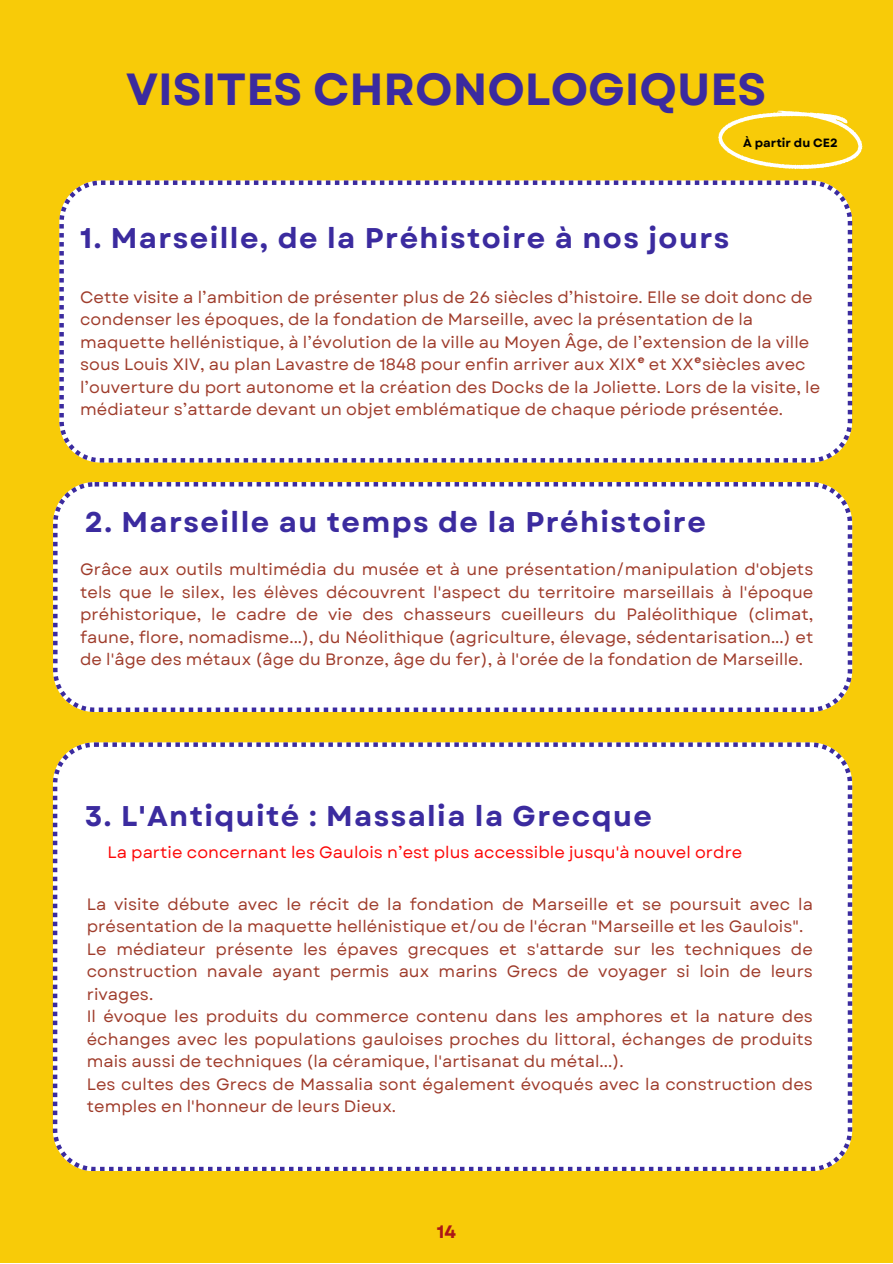
<style>
.page{position:relative;width:893px;height:1264px;background:#fff}
.page>*{position:absolute;margin:0;border:0;box-sizing:border-box;transform-origin:0 0}
.t1{font:700 45px "Garet";color:#3b2b9f}
.t2{font:700 28.5px "Garet";letter-spacing:.05em;color:#3b2b9f}
.t3{font:700 18px "Garet";color:#ab1717}
.t4{font:16.5px/22.5px "Garet";letter-spacing:.005em;color:#9f3c2b}
.t5{font:16.5px "Garet";letter-spacing:.005em;color:#fd0707}
.t6{font:700 12px "Garet";color:#000}
.t7{font:700 10.5px "Garet";color:#9f3c2b}
</style>
<div class="page">
<div style="left:0;top:0;width:892px;height:1262px;background:#f8cb08"></div>
<div style="left:53px;top:742px;width:799px;height:428px;background:#fff"></div>
<div style="left:59px;top:180px;width:793px;height:282px;background:#fff"></div>
<svg style="left:718px;top:111px;width:144px;height:58px"></svg>
<div style="left:53px;top:482px;width:799px;height:230px;background:#fff"></div>
<p class="t1" style="left:126px;top:57px;width:641px">VISITES CHRONOLOGIQUES</p>
<p class="t6" style="left:743px;top:134px;width:96px">À partir du CE2</p>
<p class="t2" style="left:80px;top:217px;width:650px">1. Marseille, de la Préhistoire à nos jours</p>
<p class="t4" style="left:80px;top:286px;width:741px">Cette visite a l’ambition de présenter plus de 26 siècles d’histoire. Elle se doit donc de condenser les époques, de la fondation de Marseille, avec la présentation de la maquette hellénistique, à l’évolution de la ville au Moyen Âge, de l’extension de la ville sous Louis XIV, au plan Lavastre de 1848 pour enfin arriver aux XIX et XX siècles avec l’ouverture du port autonome et la création des Docks de la Joliette. Lors de la visite, le médiateur s’attarde devant un objet emblématique de chaque période présentée.</p>
<p class="t7" style="left:637px;top:352px;width:8px">e</p>
<p class="t7" style="left:694px;top:352px;width:8px">e</p>
<p class="t2" style="left:85px;top:501px;width:622px">2. Marseille au temps de la Préhistoire</p>
<p class="t4" style="left:80px;top:558px;width:734px;text-align:justify">Grâce aux outils multimédia du musée et à une présentation/manipulation d'objets tels que le silex, les élèves découvrent l'aspect du territoire marseillais à l'époque préhistorique, le cadre de vie des chasseurs cueilleurs du Paléolithique (climat, faune, flore, nomadisme...), du Néolithique (agriculture, élevage, sédentarisation...) et de l'âge des métaux (âge du Bronze, âge du fer), à l'orée de la fondation de Marseille.</p>
<p class="t2" style="left:85px;top:795px;width:568px">3. L'Antiquité : Massalia la Grecque</p>
<p class="t5" style="left:107px;top:840px;width:636px">La partie concernant les Gaulois n’est plus accessible jusqu'à nouvel ordre</p>
<p class="t4" style="left:87px;top:892px;width:727px">La visite débute avec le récit de la fondation de Marseille et se poursuit avec la présentation de la maquette hellénistique et/ou de l'écran "Marseille et les Gaulois".</p>
<p class="t4" style="left:87px;top:937px;width:727px;text-align:justify">Le médiateur présente les épaves grecques et s'attarde sur les techniques de construction navale ayant permis aux marins Grecs de voyager si loin de leurs rivages.</p>
<p class="t4" style="left:87px;top:1005px;width:727px;text-align:justify">Il évoque les produits du commerce contenu dans les amphores et la nature des échanges avec les populations gauloises proches du littoral, échanges de produits mais aussi de techniques (la céramique, l'artisanat du métal...).</p>
<p class="t4" style="left:87px;top:1072px;width:727px">Les cultes des Grecs de Massalia sont également évoqués avec la construction des temples en l'honneur de leurs Dieux.</p>
<p class="t3" style="left:436px;top:1218px;width:21px">14</p>
</div>
